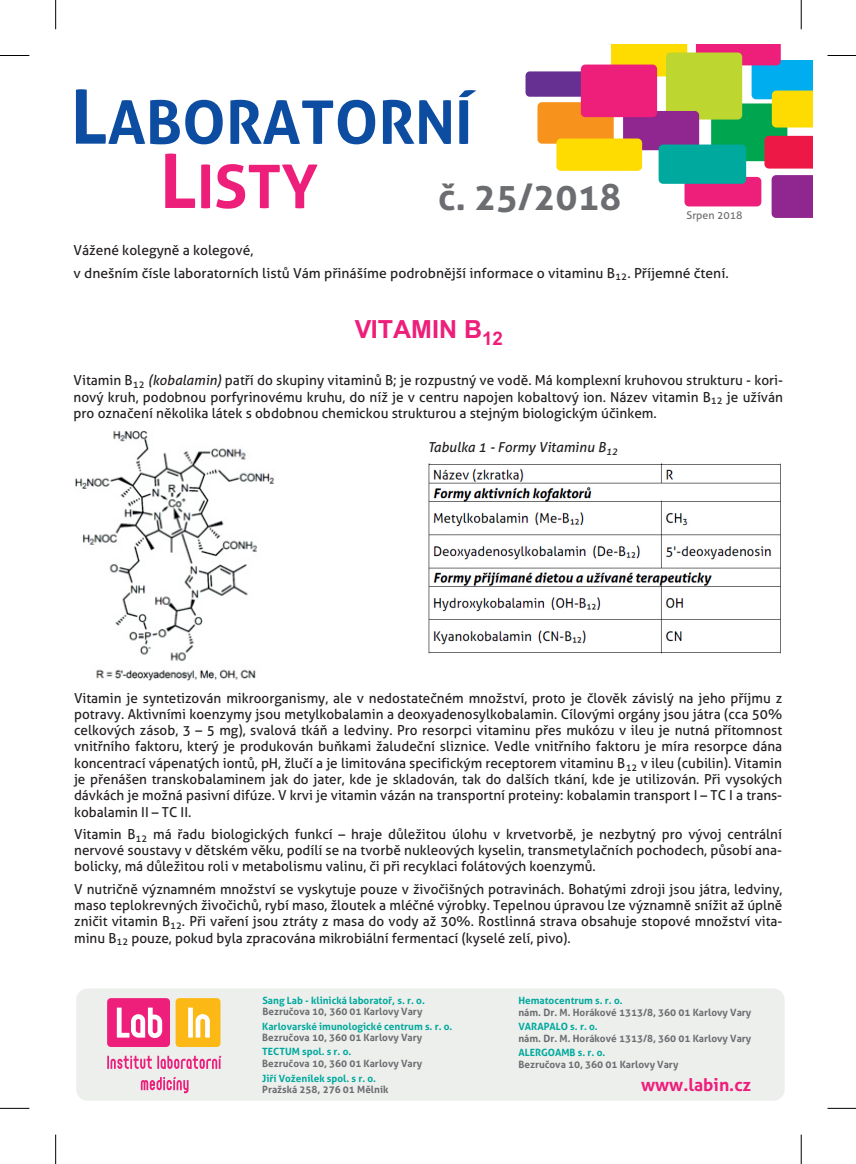
<style>
.page{position:relative;width:856px;height:1164px;background:#fff}
.page>*{position:absolute;margin:0;border:0;box-sizing:border-box;transform-origin:0 0}
.t1{font:700 60px/64.2px "Aller";color:#0d4da1}
.t2{font:700 36.62px "Aller";color:#6c6d70}
.t3{font:700 25px "Arial";color:#ee1e7b}
.t4{font:700 17.5px "Aller";color:#ee1e7b}
.t5{font:13.75px/16.2px "Aller";color:#231f20;text-align:justify}
.t6{font:italic 13.75px "Aller";color:#231f20}
.t7{font:10.62px "Aller";color:#6c6d70}
.t8{font:700 10px "Aller";color:#6c6d70}
.t9{font:700 10px "Aller";color:#00a99d}
.s1{font-size:75px}
.s2{font-size:75px;color:#ee1e7b}
.s3{color:#ee1e7b}
.s4{font-style:italic}
</style>
<div class="page">
<div style="left:525px;top:71px;width:69px;height:26px;background:#653091;border-radius:4px"></div>
<div style="left:684px;top:177px;width:77px;height:29px;background:#ee1e7b;border-radius:5px"></div>
<svg style="left:771px;top:175px;width:41px;height:43px;background:#922b91"></svg>
<svg style="left:611px;top:44px;width:76px;height:32px"></svg>
<div style="left:711px;top:103px;width:76px;height:58px;background:#00a54f;border-radius:4px"></div>
<div style="left:665px;top:52px;width:77px;height:68px;background:#bed630;border-radius:4px"></div>
<div style="left:537px;top:102px;width:76px;height:42px;background:#f7931d;border-radius:4px"></div>
<div style="left:623px;top:111px;width:76px;height:39px;background:#90268f;border-radius:4px"></div>
<svg style="left:695px;top:44px;width:117px;height:83px"></svg>
<div style="left:556px;top:138px;width:86px;height:33px;background:#ffdc01;border-radius:4px"></div>
<div style="left:580px;top:65px;width:77px;height:52px;background:#ee1e7b;border-radius:4px"></div>
<div style="left:764px;top:136px;width:48px;height:33px;background:#ed1845"></div>
<div style="left:658px;top:144px;width:88px;height:40px;background:#00a99d;border-radius:4px"></div>
<div style="left:76px;top:988px;width:708px;height:112px;background:#edefed;border-radius:11px"></div>
<svg style="left:107px;top:1055px;width:114px;height:14px"></svg>
<svg style="left:141px;top:1077px;width:47px;height:16px"></svg>
<div style="left:107px;top:998px;width:63px;height:49px;background:#ee1e7b;border-radius:4px"></div>
<div style="left:175px;top:998px;width:45px;height:49px;background:#fcb814;border-radius:4px"></div>
<div style="left:188px;top:1007px;width:5px;height:30px;background:#fff"></div>
<svg style="left:195px;top:1014px;width:15px;height:23px"></svg>
<svg style="left:117px;top:1007px;width:45px;height:31px"></svg>
<img style="left:75px;top:430px;width:199px;height:251px">
<img style="left:428px;top:463px;width:353px;height:191px">
<svg style="left:0;top:1108px;width:29px;height:1px"></svg>
<hr style="left:55px;top:1134px;width:1px;height:30px;background:#000">
<svg style="left:0;top:55px;width:29px;height:1px"></svg>
<svg style="left:55px;top:0;width:1px;height:29px"></svg>
<svg style="left:827px;top:55px;width:28px;height:1px"></svg>
<svg style="left:800px;top:0;width:1px;height:29px"></svg>
<svg style="left:827px;top:1108px;width:28px;height:1px"></svg>
<hr style="left:800px;top:1134px;width:1px;height:30px;background:#000">
<h1 class="t1" style="left:160px;top:97px;width:314px;text-indent:-89px"><span class="s1">L</span>ABORATORNÍ<br><span class="s2">L</span><span class="s3">ISTY</span></h1>
<h2 class="t2" style="left:438px;top:183px;width:185px">č. 25/2018</h2>
<p class="t7" style="left:686px;top:211px;width:58px">Srpen 2018</p>
<p class="t5" style="left:73px;top:240px;width:656px;line-height:23px">Vážené kolegyně a kolegové,<br>v dnešním čísle laboratorních listů Vám přinášíme podrobnější informace o vitaminu B<sub>12</sub>. Příjemné čtení.</p>
<h3 class="t3" style="left:354px;top:319px;width:150px">VITAMIN B<sub>12</sub></h3>
<p class="t5" style="left:73px;top:374px;width:711px">Vitamin B<sub>12</sub> <span class="s4">(kobalamin)</span> patří do skupiny vitaminů B; je rozpustný ve vodě. Má komplexní kruhovou strukturu - kori&shy;nový kruh, podobnou porfyrinovému kruhu, do níž je v centru napojen kobaltový ion. Název vitamin B<sub>12</sub> je užíván pro označení několika látek s obdobnou chemickou strukturou a stejným biologickým účinkem.</p>
<p class="t6" style="left:427px;top:442px;width:191px">Tabulka 1 - Formy Vitaminu B<sub>12</sub></p>
<p class="t5" style="left:74px;top:691px;width:709px">Vitamin je syntetizován mikroorganismy, ale v nedostatečném množství, proto je člověk závislý na jeho příjmu z potravy. Aktivními koenzymy jsou metylkobalamin a deoxyadenosylkobalamin. Cílovými orgány jsou játra (cca 50% celkových zásob, 3 – 5 mg), svalová tkáň a ledviny. Pro resorpci vitaminu přes mukózu v ileu je nutná přítomnost vnitřního faktoru, který je produkován buňkami žaludeční sliznice. Vedle vnitřního faktoru je míra resorpce dána koncentrací vápenatých iontů, pH, žlučí a je limitována specifickým receptorem vitaminu B<sub>12</sub> v ileu (cubilin). Vitamin je přenášen transkobalaminem jak do jater, kde je skladován, tak do dalších tkání, kde je utilizován. Při vysokých dávkách je možná pasivní difúze. V krvi je vitamin vázán na transportní proteiny: kobalamin transport I – TC I a trans&shy;kobalamin II – TC II.</p>
<p class="t5" style="left:74px;top:827px;width:709px">Vitamin B<sub>12</sub> má řadu biologických funkcí – hraje důležitou úlohu v krvetvorbě, je nezbytný pro vývoj centrální nervové soustavy v dětském věku, podílí se na tvorbě nukleových kyselin, transmetylačních pochodech, působí ana&shy;bolicky, má důležitou roli v metabolismu valinu, či při recyklaci folátových koenzymů.</p>
<p class="t5" style="left:74px;top:882px;width:709px">V nutričně významném množství se vyskytuje pouze v živočišných potravinách. Bohatými zdroji jsou játra, ledviny, maso teplokrevných živočichů, rybí maso, žloutek a mléčné výrobky. Tepelnou úpravou lze významně snížit až úplně zničit vitamin B<sub>12</sub>. Při vaření jsou ztráty z masa do vody až 30%. Rostlinná strava obsahuje stopové množství vita&shy;minu B<sub>12</sub> pouze, pokud byla zpracována mikrobiální fermentací (kyselé zelí, pivo).</p>
<p class="t9" style="left:262px;top:996px;width:164px">Sang Lab - klinická laboratoř, s. r. o.</p>
<p class="t8" style="left:262px;top:1008px;width:161px">Bezručova 10, 360 01 Karlovy Vary</p>
<p class="t9" style="left:262px;top:1022px;width:192px">Karlovarské imunologické centrum s. r. o.</p>
<p class="t8" style="left:262px;top:1034px;width:161px">Bezručova 10, 360 01 Karlovy Vary</p>
<p class="t9" style="left:262px;top:1048px;width:91px">TECTUM spol. s r. o.</p>
<p class="t8" style="left:262px;top:1060px;width:161px">Bezručova 10, 360 01 Karlovy Vary</p>
<p class="t9" style="left:518px;top:996px;width:106px">Hematocentrum s. r. o.</p>
<p class="t8" style="left:518px;top:1008px;width:234px">nám. Dr. M. Horákové 1313/8, 360 01 Karlovy Vary</p>
<p class="t9" style="left:518px;top:1022px;width:81px">VARAPALO s. r. o.</p>
<p class="t8" style="left:518px;top:1034px;width:234px">nám. Dr. M. Horákové 1313/8, 360 01 Karlovy Vary</p>
<p class="t9" style="left:518px;top:1048px;width:88px">ALERGOAMB s. r. o.</p>
<p class="t8" style="left:518px;top:1060px;width:161px">Bezručova 10, 360 01 Karlovy Vary</p>
<p class="t9" style="left:262px;top:1074px;width:115px">Jiří Voženílek spol. s r. o.</p>
<p class="t8" style="left:262px;top:1086px;width:128px">Pražská 258, 276 01 Mělník</p>
<p class="t4" style="left:641px;top:1077px;width:112px">www.labin.cz</p>
</div>
